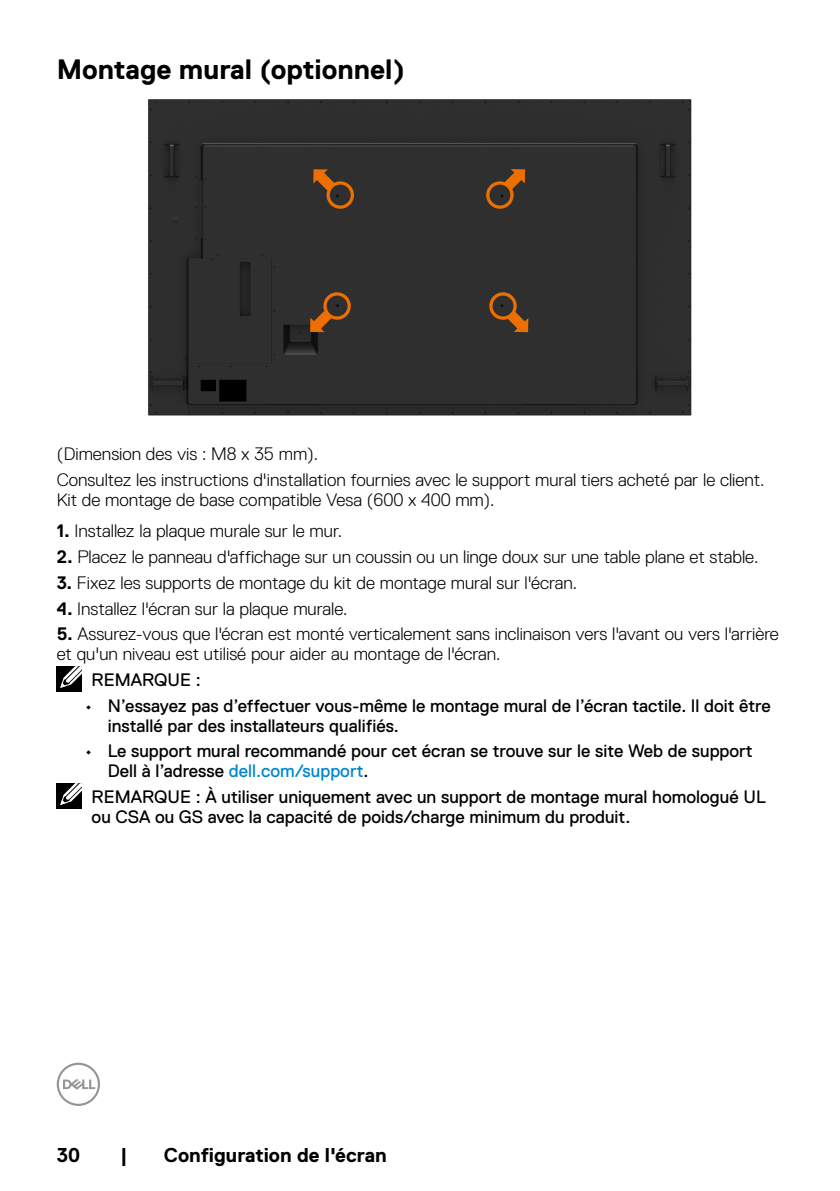
<style>
.page{position:relative;width:840px;height:1191px;background:#fff}
.page>*{position:absolute;margin:0;border:0;box-sizing:border-box;transform-origin:0 0}
.t1{font:700 28px "Dell Replica";color:#000}
.t2{font:700 20px "Dell Replica";color:#000}
.t3{font:300 18px/25.6px "Dell Replica";color:#000}
.t4{font:18px/20px "Dell Replica";color:#000}
.s1{font-weight:700}
.s2{color:#0087cb}
</style>
<div class="page">
<svg style="left:57px;top:1062px;width:43px;height:44px"></svg>
<div style="left:148px;top:99px;width:544px;height:317px;background:#2f2f2f"></div>
<div style="left:326px;top:181px;width:28px;height:28px;border:3px solid #ec6f00;border-radius:50%"></div>
<div style="left:486px;top:181px;width:27px;height:28px;border:3px solid #ec6f00;border-radius:50%"></div>
<div style="left:323px;top:292px;width:27px;height:28px;border:3px solid #ec6f00;border-radius:50%"></div>
<div style="left:489px;top:292px;width:27px;height:28px;border:3px solid #ec6f00;border-radius:50%"></div>
<svg style="left:313px;top:169px;width:21px;height:21px"></svg>
<svg style="left:507px;top:311px;width:21px;height:21px"></svg>
<svg style="left:503px;top:169px;width:21px;height:21px"></svg>
<svg style="left:310px;top:311px;width:21px;height:21px"></svg>
<svg style="left:200px;top:380px;width:46px;height:21px"></svg>
<div style="left:57px;top:666px;width:25px;height:25px;background:#000"></div>
<svg style="left:60px;top:666px;width:22px;height:22px"></svg>
<div style="left:57px;top:783px;width:25px;height:25px;background:#000"></div>
<svg style="left:60px;top:783px;width:22px;height:22px"></svg>
<h1 class="t1" style="left:57px;top:53px;width:350px">Montage mural (optionnel)</h1>
<p class="t3" style="left:57px;top:441px;width:709px">(Dimension des vis : M8 x 35 mm).<br>Consultez les instructions d'installation fournies avec le support mural tiers acheté par le client.</p>
<p class="t3" style="left:57px;top:487px;width:439px">Kit de montage de base compatible Vesa (600 x 400 mm).</p>
<p class="t3" style="left:57px;top:518px;width:286px"><span class="s1">1.</span> Installez la plaque murale sur le mur.</p>
<p class="t3" style="left:57px;top:544px;width:702px"><span class="s1">2.</span> Placez le panneau d'affichage sur un coussin ou un linge doux sur une table plane et stable.</p>
<p class="t3" style="left:57px;top:570px;width:521px"><span class="s1">3.</span> Fixez les supports de montage du kit de montage mural sur l'écran.</p>
<p class="t3" style="left:57px;top:595px;width:292px"><span class="s1">4.</span> Installez l'écran sur la plaque murale.</p>
<p class="t3" style="left:57px;top:624px;width:723px;line-height:20px"><span class="s1">5.</span> Assurez-vous que l'écran est monté verticalement sans inclinaison vers l'avant ou vers l'arrière et qu'un niveau est utilisé pour aider au montage de l'écran.</p>
<p class="t4" style="left:92px;top:670px;width:111px">REMARQUE :</p>
<p class="t4" style="left:108px;top:695px;width:664px;text-indent:-23px">• N’essayez pas d’effectuer vous-même le montage mural de l’écran tactile. Il doit être installé par des installateurs qualifiés.</p>
<p class="t4" style="left:108px;top:741px;width:646px;text-indent:-23px">• Le support mural recommandé pour cet écran se trouve sur le site Web de support<br>Dell à l’adresse <span class="s2">dell.com/support</span>.</p>
<p class="t4" style="left:92px;top:787px;width:675px">REMARQUE : À utiliser uniquement avec un support de montage mural homologué UL ou CSA ou GS avec la capacité de poids/charge minimum du produit.</p>
<p class="t2" style="left:57px;top:1143px;width:25px">30</p>
<p class="t2" style="left:120px;top:1143px;width:9px">|</p>
<p class="t2" style="left:164px;top:1143px;width:224px">Configuration de l'écran</p>
</div>
